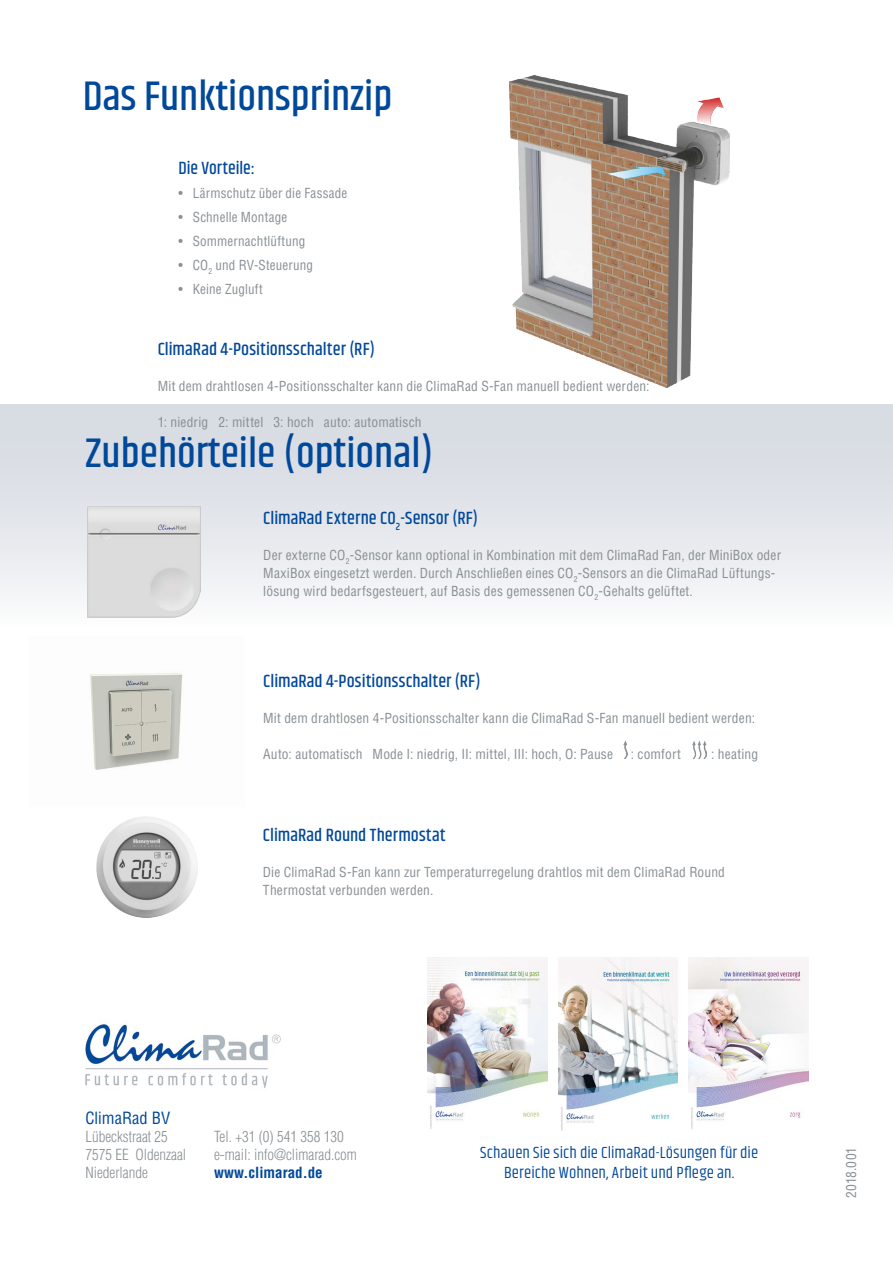
<style>
.page{position:relative;width:893px;height:1263px;background:#fff}
.page>*{position:absolute;margin:0;border:0;box-sizing:border-box;transform-origin:0 0}
.t1{font:500 42px "Khand";color:#00489a}
.t2{font:500 18px "Khand";letter-spacing:.005em;color:#00489a}
.t3{font:16.5px/20.2px "Khand";letter-spacing:.005em;color:#00489a;text-align:center}
.t4{font:condensed 16.5px "Helvetica LT Std";color:#00489a}
.t5{font:300 condensed 15px/18px "Helvetica LT Std";color:#888f94}
.t6{font:700 condensed 15px "Helvetica LT Std";color:#00489a}
.t7{font:condensed 13.5px/18px "Helvetica LT Std";letter-spacing:.015em;color:#888f94}
</style>
<div class="page">
<div style="left:0;top:404px;width:893px;height:223px;background:linear-gradient(to bottom,#d2d6de,#f8f9fa)"></div>
<img style="left:85px;top:1024px;width:196px;height:64px">
<img style="left:558px;top:958px;width:120px;height:173px">
<img style="left:428px;top:958px;width:120px;height:171px">
<img style="left:689px;top:958px;width:119px;height:171px">
<img style="left:88px;top:506px;width:112px;height:112px">
<img style="left:509px;top:75px;width:220px;height:313px">
<img style="left:97px;top:817px;width:100px;height:100px">
<img style="left:90px;top:673px;width:93px;height:97px">
<img style="left:623px;top:740px;width:4px;height:18px">
<img style="left:693px;top:740px;width:14px;height:18px">
<h1 class="t1" style="left:83px;top:70px;width:311px">Das Funktionsprinzip</h1>
<h2 class="t2" style="left:179px;top:157px;width:78px">Die Vorteile:</h2>
<p class="t7" style="left:179px;top:184px;width:170px">• Lärmschutz über die Fassade</p>
<p class="t7" style="left:179px;top:208px;width:110px">• Schnelle Montage</p>
<p class="t7" style="left:179px;top:232px;width:128px">• Sommernachtlüftung</p>
<p class="t7" style="left:179px;top:256px;width:136px">• CO<sub>2</sub> und RV-Steuerung</p>
<p class="t7" style="left:179px;top:280px;width:86px">• Keine Zugluft</p>
<h2 class="t2" style="left:158px;top:338px;width:219px">ClimaRad 4-Positionsschalter (RF)</h2>
<p class="t7" style="left:158px;top:377px;width:493px">Mit dem drahtlosen 4-Positionsschalter kann die ClimaRad S-Fan manuell bedient werden:</p>
<p class="t7" style="left:158px;top:413px;width:265px">1: niedrig 2: mittel 3: hoch auto: automatisch</p>
<h1 class="t1" style="left:85px;top:426px;width:350px">Zubehörteile (optional)</h1>
<h2 class="t2" style="left:263px;top:506px;width:216px">ClimaRad Externe CO<sub>2</sub>-Sensor (RF)</h2>
<p class="t7" style="left:263px;top:546px;width:519px">Der externe CO<sub>2</sub>-Sensor kann optional in Kombination mit dem ClimaRad Fan, der MiniBox oder<br>MaxiBox eingesetzt werden. Durch Anschließen eines CO<sub>2</sub>-Sensors an die ClimaRad Lüftungs&shy;lösung wird bedarfsgesteuert, auf Basis des gemessenen CO<sub>2</sub>-Gehalts gelüftet.</p>
<h2 class="t2" style="left:263px;top:669px;width:219px">ClimaRad 4-Positionsschalter (RF)</h2>
<p class="t7" style="left:263px;top:708px;width:493px">Mit dem drahtlosen 4-Positionsschalter kann die ClimaRad S-Fan manuell bedient werden:</p>
<p class="t7" style="left:263px;top:744px;width:351px">Auto: automatisch Mode I: niedrig, II: mittel, III: hoch, O: Pause</p>
<p class="t7" style="left:631px;top:744px;width:52px">: comfort</p>
<p class="t7" style="left:711px;top:744px;width:49px">: heating</p>
<h2 class="t2" style="left:263px;top:823px;width:184px">ClimaRad Round Thermostat</h2>
<p class="t7" style="left:263px;top:863px;width:464px">Die ClimaRad S-Fan kann zur Temperaturregelung drahtlos mit dem ClimaRad Round<br>Thermostat verbunden werden.</p>
<p class="t4" style="left:85px;top:1107px;width:86px">ClimaRad BV</p>
<p class="t5" style="left:85px;top:1127px;width:102px">Lübeckstraat 25<br>7575 EE Oldenzaal<br>Niederlande</p>
<p class="t5" style="left:214px;top:1127px;width:144px">Tel. +31 (0) 541 358 130 e-mail: info@climarad.com</p>
<p class="t6" style="left:214px;top:1163px;width:110px">www.climarad.de</p>
<p class="t3" style="left:480px;top:1143px;width:280px">Schauen Sie sich die ClimaRad-Lösungen für die<br>Bereiche Wohnen, Arbeit und Pflege an.</p>
<p class="t7" style="left:842px;top:1198px;width:53px;rotate:-90deg">2018.001</p>
</div>
